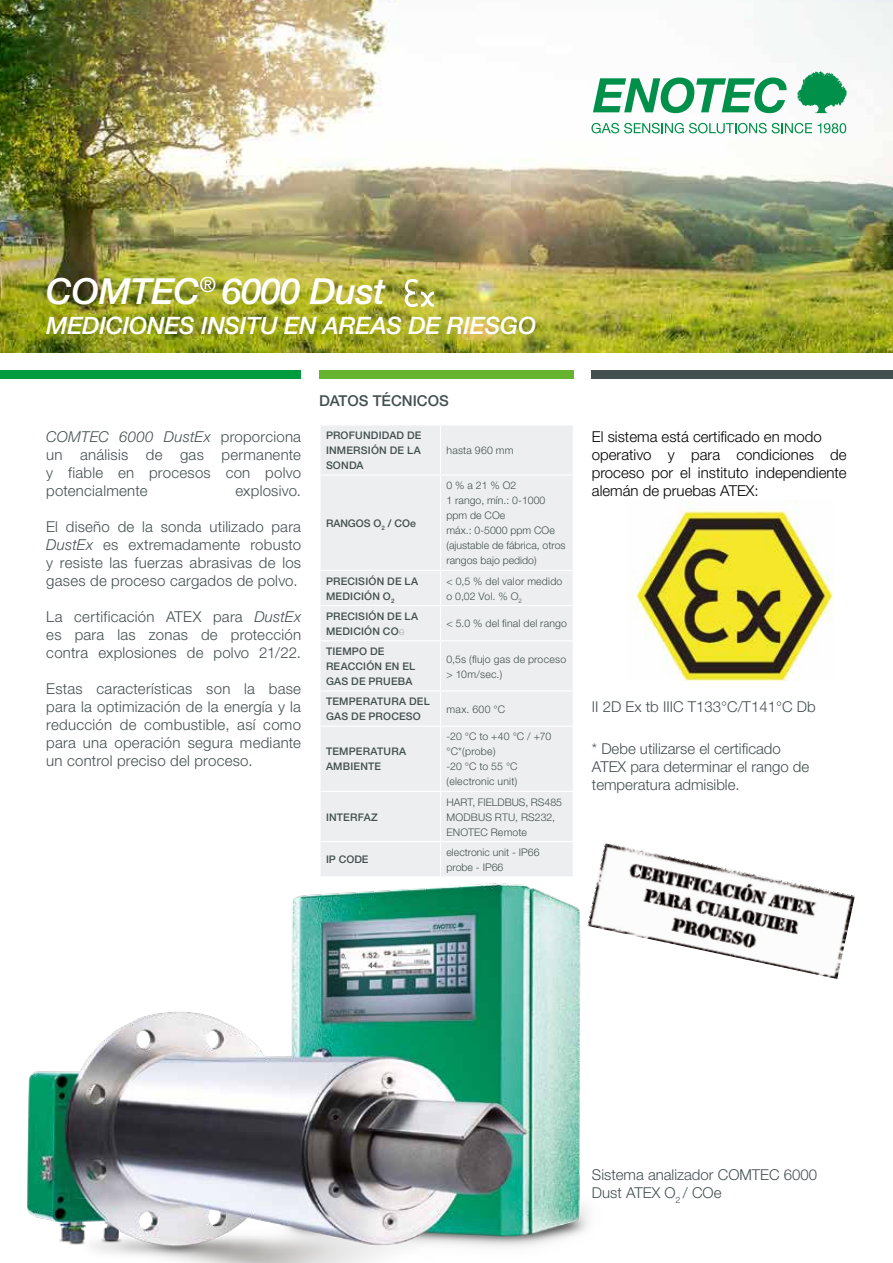
<style>
.page{position:relative;width:893px;height:1263px;background:#fff}
.page>*{position:absolute;margin:0;border:0;box-sizing:border-box;transform-origin:0 0}
.t1{font:italic 500 36px "Helvetica Neue";letter-spacing:-.01em;color:#fff}
.t2{font:italic 500 24px "Helvetica Neue";letter-spacing:-.01em;color:#fff}
.t3{font:300 15px/18px "Helvetica Neue";letter-spacing:.01em;color:#444f50;text-align:justify}
.t4{font:300 15px/18px "Helvetica Neue";color:#000}
.t5{font:500 15px "Helvetica Neue";color:#444f50}
.t6{font:300 10.5px/15px "Helvetica Neue";color:#444f50}
.t7{font:500 10.5px/15px "Helvetica Neue";letter-spacing:.02em;color:#444f50}
.t8{font:300 10.5px/15px "Helvetica Neue";letter-spacing:.02em;color:#444f50}
.t9{font:500 10.5px "Helvetica Neue";color:#444f50}
.s1{font-style:italic}
.s2{font-weight:200}
</style>
<div class="page">
<hr style="left:892px;top:688px;width:1px;height:87px;background:#009b3e">
<img style="left:0;top:0;width:893px;height:352px">
<svg style="left:591px;top:123px;width:221px;height:10px"></svg>
<svg style="left:818px;top:123px;width:28px;height:10px"></svg>
<svg style="left:593px;top:78px;width:194px;height:35px"></svg>
<svg style="left:797px;top:72px;width:49px;height:41px"></svg>
<div style="left:0;top:371px;width:301px;height:8px;background:#009b3e"></div>
<div style="left:319px;top:371px;width:255px;height:8px;background:#65b32e"></div>
<div style="left:592px;top:371px;width:301px;height:8px;background:#444f50"></div>
<img style="left:27px;top:883px;width:562px;height:380px">
<svg style="left:405px;top:279px;width:29px;height:28px"></svg>
<div style="left:321px;top:425px;width:252px;height:451px;background:#eceeef"></div>
<hr style="left:440px;top:425px;width:1px;height:49px;background:#fff">
<hr style="left:319px;top:474px;width:122px;height:2px;background:#fff">
<hr style="left:441px;top:474px;width:133px;height:2px;background:#fff">
<hr style="left:440px;top:476px;width:1px;height:94px;background:#fff">
<hr style="left:319px;top:570px;width:122px;height:1px;background:#fff">
<hr style="left:441px;top:570px;width:133px;height:1px;background:#fff">
<hr style="left:440px;top:571px;width:1px;height:34px;background:#fff">
<hr style="left:319px;top:605px;width:122px;height:1px;background:#fff">
<hr style="left:441px;top:605px;width:133px;height:1px;background:#fff">
<hr style="left:440px;top:606px;width:1px;height:34px;background:#fff">
<hr style="left:319px;top:640px;width:122px;height:1px;background:#fff">
<hr style="left:441px;top:640px;width:133px;height:1px;background:#fff">
<hr style="left:440px;top:641px;width:1px;height:49px;background:#fff">
<hr style="left:319px;top:690px;width:122px;height:1px;background:#fff">
<hr style="left:441px;top:690px;width:133px;height:1px;background:#fff">
<hr style="left:440px;top:691px;width:1px;height:34px;background:#fff">
<hr style="left:319px;top:725px;width:122px;height:2px;background:#fff">
<hr style="left:441px;top:725px;width:133px;height:2px;background:#fff">
<hr style="left:440px;top:727px;width:1px;height:64px;background:#fff">
<hr style="left:319px;top:791px;width:122px;height:1px;background:#fff">
<hr style="left:441px;top:791px;width:133px;height:1px;background:#fff">
<hr style="left:440px;top:792px;width:1px;height:49px;background:#fff">
<hr style="left:319px;top:841px;width:122px;height:1px;background:#fff">
<hr style="left:441px;top:841px;width:133px;height:1px;background:#fff">
<hr style="left:440px;top:842px;width:1px;height:34px;background:#fff">
<img style="left:630px;top:500px;width:204px;height:180px">
<img style="left:588px;top:843px;width:267px;height:136px">
<h1 class="t1" style="left:46px;top:270px;width:341px">COMTEC<sup>®</sup> 6000 Dust</h1>
<h2 class="t2" style="left:46px;top:312px;width:491px">MEDICIONES INSITU EN AREAS DE RIESGO</h2>
<p class="t3" style="left:46px;top:428px;width:256px"><span class="s1">COMTEC 6000 DustEx</span> proporciona un análisis de gas permanente y fiable en procesos con polvo potencialmente</p>
<p class="t3" style="left:235px;top:482px;width:67px">explosivo.</p>
<p class="t3" style="left:46px;top:518px;width:256px">El diseño de la sonda utilizado para <span class="s1">DustEx</span> es extremadamente robusto y resiste las fuerzas abrasivas de los gases de proceso cargados de polvo.</p>
<p class="t3" style="left:46px;top:608px;width:256px">La certificación ATEX para <span class="s1">DustEx </span>es para las zonas de protección contra explosiones de polvo 21/22.</p>
<p class="t3" style="left:46px;top:680px;width:256px">Estas características son la base para la optimización de la energía y la reducción de combustible, así como para una operación segura mediante un control preciso del proceso.</p>
<p class="t5" style="left:319px;top:392px;width:131px">DATOS TÉCNICOS</p>
<p class="t7" style="left:326px;top:428px;width:97px;text-align:justify">PROFUNDIDAD DE INMERSIÓN DE LA SONDA</p>
<p class="t9" style="left:326px;top:517px;width:91px">RANGOS O<sub>2</sub> / COe</p>
<p class="t8" style="left:447px;top:443px;width:69px">hasta 960 mm</p>
<p class="t6" style="left:447px;top:478px;width:121px">0 % a 21 % O2<br>1 rango, mín.: 0-1000 ppm de COe<br>máx.: 0-5000 ppm COe (ajustable de fábrica, otros rangos bajo pedido)</p>
<p class="t7" style="left:326px;top:573px;width:94px">PRECISIÓN DE LA<br>MEDICIÓN O<sub>2</sub></p>
<p class="t8" style="left:447px;top:573px;width:117px">&lt; 0,5 % del valor medido o 0,02 Vol. % O<sub>2</sub></p>
<p class="t7" style="left:326px;top:608px;width:94px">PRECISIÓN DE LA<br>MEDICIÓN CO<span class="s2">e</span></p>
<p class="t8" style="left:447px;top:616px;width:122px">&lt; 5.0 % del final del rango</p>
<p class="t7" style="left:326px;top:644px;width:91px">TIEMPO DE<br>REACCIÓN EN EL<br>GAS DE PRUEBA</p>
<p class="t8" style="left:447px;top:651px;width:121px">0,5s (flujo gas de proceso &gt; 10m/sec.)</p>
<p class="t7" style="left:326px;top:694px;width:105px">TEMPERATURA DEL<br>GAS DE PROCESO</p>
<p class="t6" style="left:447px;top:701px;width:60px">max. 600 °C</p>
<p class="t7" style="left:326px;top:744px;width:82px">TEMPERATURA<br>AMBIENTE</p>
<p class="t8" style="left:447px;top:729px;width:106px">-20 °C to +40 °C / +70 °C*(probe)<br>-20 °C to 55 °C (electronic unit)</p>
<p class="t7" style="left:326px;top:809px;width:53px">INTERFAZ</p>
<p class="t6" style="left:447px;top:794px;width:117px">HART, FIELDBUS, RS485<br>MODBUS RTU, RS232,<br>ENOTEC Remote</p>
<p class="t7" style="left:326px;top:852px;width:44px">IP CODE</p>
<p class="t6" style="left:447px;top:844px;width:94px">electronic unit - IP66 probe - IP66</p>
<p class="t4" style="left:592px;top:427px;width:256px">El sistema está certificado en modo operativo y para condiciones de proceso por el instituto independiente alemán de pruebas ATEX:</p>
<p class="t3" style="left:592px;top:698px;width:225px">II 2D Ex tb IIIC T133°C/T141°C Db</p>
<p class="t3" style="left:592px;top:740px;width:219px;text-align:left">* Debe utilizarse el certificado<br>ATEX para determinar el rango de temperatura admisible.</p>
<p class="t3" style="left:592px;top:1166px;width:227px">Sistema analizador COMTEC 6000<br>Dust ATEX O<sub>2</sub> / COe</p>
</div>
